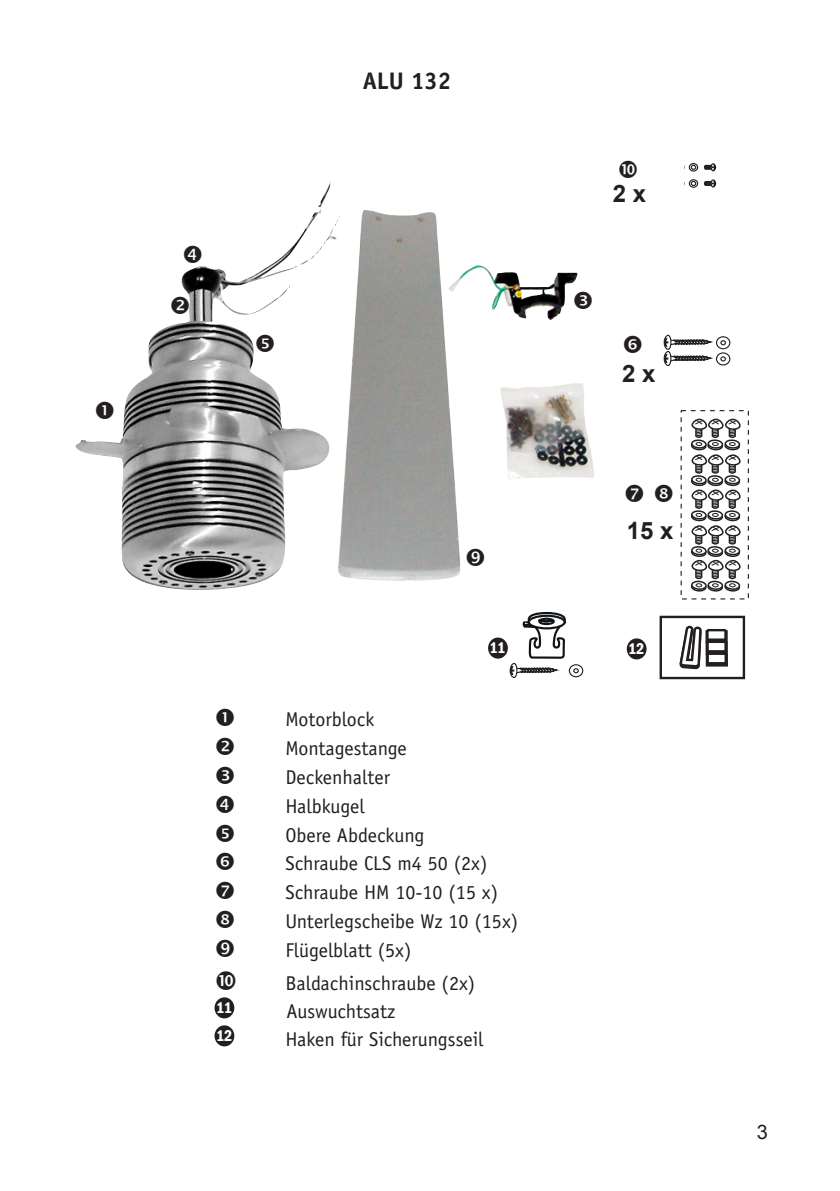
<style>
.page{position:relative;width:840px;height:1191px;background:#fff}
.page>*{position:absolute;margin:0;border:0;box-sizing:border-box;transform-origin:0 0}
.t1{font:700 24px "Arial";color:#231f20}
.t2{font:700 24px "Officina Sans Std";color:#231f20}
.t3{font:20px/28.8px "Officina Sans Std";color:#231f20}
.t4{font:20px "Arial";color:#231f20}
.t5{font:600 condensed 16px "Franklin Gothic";letter-spacing:-.015em;color:#fff}
</style>
<div class="page">
<img style="left:76px;top:182px;width:261px;height:408px">
<img style="left:337px;top:210px;width:257px;height:371px">
<div style="left:690px;top:512px;width:16px;height:9px;border:2px solid #231f20;border-radius:50%"></div>
<div style="left:690px;top:510px;width:16px;height:10px;border:2px solid #231f20;border-radius:50%"></div>
<div style="left:706px;top:512px;width:16px;height:9px;border:2px solid #231f20;border-radius:50%"></div>
<div style="left:707px;top:510px;width:16px;height:10px;border:2px solid #231f20;border-radius:50%"></div>
<div style="left:723px;top:512px;width:16px;height:9px;border:2px solid #231f20;border-radius:50%"></div>
<div style="left:724px;top:510px;width:16px;height:10px;border:2px solid #231f20;border-radius:50%"></div>
<svg style="left:691px;top:489px;width:49px;height:28px"></svg>
<div style="left:690px;top:547px;width:16px;height:10px;border:2px solid #231f20;border-radius:50%"></div>
<div style="left:690px;top:546px;width:16px;height:9px;border:2px solid #231f20;border-radius:50%"></div>
<div style="left:706px;top:547px;width:16px;height:10px;border:2px solid #231f20;border-radius:50%"></div>
<div style="left:707px;top:546px;width:16px;height:9px;border:2px solid #231f20;border-radius:50%"></div>
<div style="left:723px;top:547px;width:16px;height:10px;border:2px solid #231f20;border-radius:50%"></div>
<div style="left:724px;top:546px;width:16px;height:9px;border:2px solid #231f20;border-radius:50%"></div>
<svg style="left:691px;top:525px;width:49px;height:28px"></svg>
<div style="left:690px;top:582px;width:16px;height:10px;border:2px solid #231f20;border-radius:50%"></div>
<div style="left:690px;top:580px;width:16px;height:10px;border:2px solid #231f20;border-radius:50%"></div>
<div style="left:706px;top:582px;width:16px;height:10px;border:2px solid #231f20;border-radius:50%"></div>
<div style="left:707px;top:580px;width:16px;height:10px;border:2px solid #231f20;border-radius:50%"></div>
<div style="left:723px;top:582px;width:16px;height:10px;border:2px solid #231f20;border-radius:50%"></div>
<div style="left:724px;top:580px;width:16px;height:10px;border:2px solid #231f20;border-radius:50%"></div>
<svg style="left:691px;top:559px;width:49px;height:28px"></svg>
<div style="left:690px;top:476px;width:16px;height:10px;border:2px solid #231f20;border-radius:50%"></div>
<div style="left:690px;top:475px;width:16px;height:9px;border:2px solid #231f20;border-radius:50%"></div>
<div style="left:706px;top:476px;width:16px;height:10px;border:2px solid #231f20;border-radius:50%"></div>
<div style="left:707px;top:475px;width:16px;height:9px;border:2px solid #231f20;border-radius:50%"></div>
<div style="left:723px;top:476px;width:16px;height:10px;border:2px solid #231f20;border-radius:50%"></div>
<div style="left:724px;top:475px;width:16px;height:9px;border:2px solid #231f20;border-radius:50%"></div>
<svg style="left:691px;top:454px;width:49px;height:28px"></svg>
<div style="left:690px;top:441px;width:16px;height:9px;border:2px solid #231f20;border-radius:50%"></div>
<div style="left:690px;top:439px;width:16px;height:10px;border:2px solid #231f20;border-radius:50%"></div>
<div style="left:706px;top:441px;width:16px;height:9px;border:2px solid #231f20;border-radius:50%"></div>
<div style="left:707px;top:439px;width:16px;height:10px;border:2px solid #231f20;border-radius:50%"></div>
<div style="left:723px;top:441px;width:16px;height:9px;border:2px solid #231f20;border-radius:50%"></div>
<div style="left:724px;top:439px;width:16px;height:10px;border:2px solid #231f20;border-radius:50%"></div>
<svg style="left:691px;top:418px;width:49px;height:28px"></svg>
<svg style="left:663px;top:334px;width:68px;height:32px"></svg>
<svg style="left:684px;top:163px;width:33px;height:25px"></svg>
<div style="left:214px;top:997px;width:20px;height:21px;background:#231f20;border-radius:50%"></div>
<div style="left:214px;top:1025px;width:20px;height:21px;background:#231f20;border-radius:50%"></div>
<div style="left:659px;top:615px;width:85px;height:64px;background:#fff;border:2px solid #231f20"></div>
<svg style="left:726px;top:630px;width:1px;height:12px"></svg>
<div style="left:705px;top:630px;width:21px;height:12px;border:2px solid #231f20"></div>
<div style="left:707px;top:630px;width:18px;height:9px;background:#fff"></div>
<div style="left:705px;top:629px;width:21px;height:12px;border:2px solid #231f20"></div>
<svg style="left:679px;top:626px;width:23px;height:44px"></svg>
<svg style="left:705px;top:642px;width:22px;height:12px"></svg>
<div style="left:707px;top:642px;width:18px;height:9px;background:#fff"></div>
<div style="left:706px;top:640px;width:20px;height:12px;border:2px solid #231f20"></div>
<svg style="left:705px;top:654px;width:22px;height:12px"></svg>
<div style="left:706px;top:653px;width:20px;height:12px;border:2px solid #231f20"></div>
<div style="left:707px;top:653px;width:18px;height:10px;background:#fff"></div>
<div style="left:706px;top:652px;width:20px;height:12px;border:2px solid #231f20"></div>
<div style="left:488px;top:637px;width:19px;height:21px;background:#231f20;border-radius:50%"></div>
<svg style="left:500px;top:611px;width:83px;height:67px"></svg>
<div style="left:626px;top:638px;width:20px;height:21px;background:#231f20;border-radius:50%"></div>
<svg style="left:466px;top:548px;width:18px;height:18px"></svg>
<svg style="left:96px;top:401px;width:18px;height:18px"></svg>
<svg style="left:171px;top:296px;width:18px;height:18px"></svg>
<svg style="left:574px;top:292px;width:17px;height:17px"></svg>
<svg style="left:184px;top:245px;width:17px;height:18px"></svg>
<svg style="left:256px;top:335px;width:18px;height:17px"></svg>
<p class="t2" style="left:362px;top:66px;width:90px">ALU 132</p>
<p class="t1" style="left:612px;top:177px;width:35px">2 x</p>
<p class="t1" style="left:621px;top:357px;width:35px">2 x</p>
<p class="t1" style="left:626px;top:514px;width:48px">15 x</p>
<p class="t5" style="left:489px;top:637px;width:17px">11</p>
<p class="t5" style="left:627px;top:637px;width:18px">12</p>
<p class="t3" style="left:285px;top:705px;width:234px">Motorblock<br>Montagestange<br>Deckenhalter<br>Halbkugel<br>Obere Abdeckung<br>Schraube CLS m4 50 (2x)<br>Schraube HM 10-10 (15 x)<br>Unterlegscheibe Wz 10 (15x)<br>Flügelblatt (5x)</p>
<p class="t3" style="left:285px;top:969px;width:191px">Baldachinschraube (2x)</p>
<p class="t5" style="left:216px;top:996px;width:17px">11</p>
<p class="t3" style="left:286px;top:997px;width:110px">Auswuchtsatz</p>
<p class="t5" style="left:216px;top:1024px;width:18px">12</p>
<p class="t3" style="left:285px;top:1025px;width:199px">Haken für Sicherungsseil</p>
<p class="t4" style="left:756px;top:1119px;width:13px">3</p>
</div>
